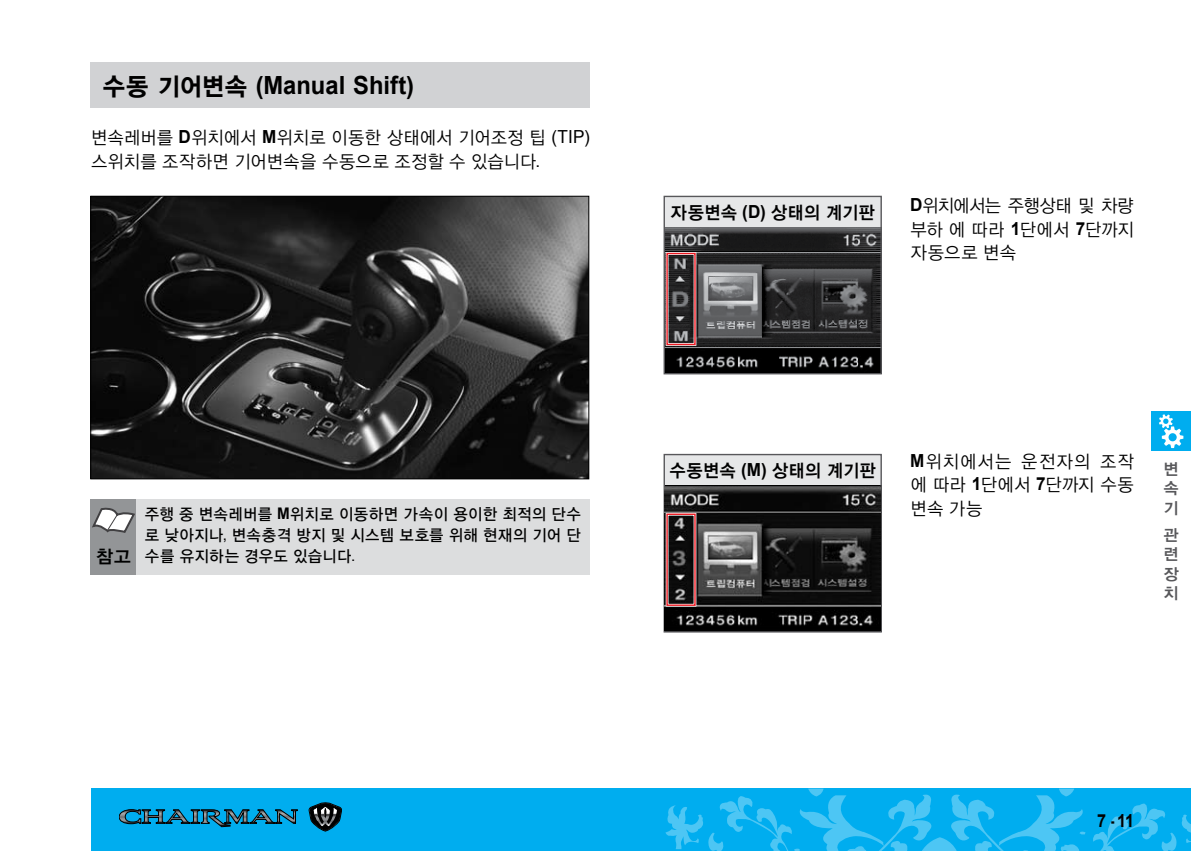
<style>
.page{position:relative;width:1191px;height:851px;background:#fff}
.page>*{position:absolute;margin:0;border:0;box-sizing:border-box;transform-origin:0 0}
.t1{font:700 25px "Arial";color:#000;scale:.95 1}
.t2{font:18px/23.4px "YDIYGO120 KS Cpc EUC H";letter-spacing:-.04em;color:#000;text-align:justify;scale:.95 1}
.t3{font:18px "YDIYGO140 KS Cpc EUC H";letter-spacing:-.04em;color:#000;scale:.95 1}
.t4{font:700 18px "Arial";color:#000;scale:.9 1}
.t5{font:18px "YDIYGO140 KS Cpc EUC H";letter-spacing:-.04em;color:#000}
.t6{font:16px/20.8px "YDIYGO130 KS Cpc EUC H";letter-spacing:-.03em;color:#000;text-align:justify;scale:.95 1}
.t7{font:16px/19.2px "YDIYGO140 KS Cpc EUC H";color:#58585b;text-align:justify}
.s1{font-family:"YDIYGO150 KS Cpc EUC H";font-weight:400}
.s2{font-family:"Arial";font-weight:700}
.s3{font-family:"Arial"}
</style>
<div class="page">
<div style="left:91px;top:788px;width:1100px;height:62px;background:#00adef"></div>
<svg style="left:665px;top:788px;width:421px;height:63px"></svg>
<svg style="left:1093px;top:803px;width:98px;height:47px"></svg>
<div style="left:1151px;top:411px;width:40px;height:40px;background:#00adef"></div>
<svg style="left:309px;top:802px;width:33px;height:29px"></svg>
<svg style="left:119px;top:809px;width:178px;height:17px"></svg>
<svg style="left:1159px;top:414px;width:24px;height:34px"></svg>
<img style="left:92px;top:198px;width:495px;height:279px">
<div style="left:90px;top:196px;width:499px;height:283px;border:1px solid #000"></div>
<div style="left:91px;top:62px;width:499px;height:46px;background:#d1d2d4"></div>
<div style="left:664px;top:196px;width:217px;height:177px;background:#e6e7e8"></div>
<img style="left:665px;top:227px;width:215px;height:145px">
<div style="left:663px;top:196px;width:219px;height:178px;border:1px solid #58585b"></div>
<div style="left:666px;top:253px;width:29px;height:92px;border:1px solid #ed1c24"></div>
<div style="left:664px;top:454px;width:217px;height:177px;background:#e6e7e8"></div>
<div style="left:663px;top:454px;width:219px;height:178px;border:1px solid #58585b"></div>
<img style="left:664px;top:487px;width:216px;height:143px">
<div style="left:666px;top:513px;width:29px;height:92px;border:1px solid #ed1c24"></div>
<div style="left:91px;top:499px;width:45px;height:75px;background:#939597"></div>
<div style="left:136px;top:499px;width:454px;height:75px;background:#dcddde"></div>
<svg style="left:90px;top:506px;width:45px;height:34px"></svg>
<h1 class="t1" style="left:102px;top:69px;width:330px"><span class="s1">수동 기어변속</span> (Manual Shift)</h1>
<p class="t2" style="left:91px;top:126px;width:527px">변속레버를 <span class="s2">D</span>위치에서 <span class="s2">M</span>위치로 이동한 상태에서 기어조정 팁 <span class="s3">(TIP) </span>스위치를 조작하면 기어변속을 수동으로 조정할 수 있습니다<span class="s3">.</span></p>
<p class="t5" style="left:95px;top:548px;width:37px">참고</p>
<p class="t6" style="left:145px;top:504px;width:461px">주행 중 변속레버를 <span class="s2">M</span>위치로 이동하면 가속이 용이한 최적의 단수 로 낮아지나<span class="s3">,</span> 변속충격 방지 및 시스템 보호를 위해 현재의 기어 단 수를 유지하는 경우도 있습니다<span class="s3">.</span></p>
<p class="t3" style="left:670px;top:203px;width:217px">자동변속 <span class="s2">(D)</span> 상태의 계기판</p>
<p class="t2" style="left:910px;top:194px;width:237px"><span class="s2">D</span>위치에서는 주행상태 및 차량 부하 에 따라 <span class="s2">1</span>단에서 <span class="s2">7</span>단까지 자동으로 변속</p>
<p class="t3" style="left:669px;top:461px;width:219px">수동변속 <span class="s2">(M)</span> 상태의 계기판</p>
<p class="t2" style="left:910px;top:449px;width:237px"><span class="s2">M</span>위치에서는 운전자의 조작 에 따라 <span class="s2">1</span>단에서 <span class="s2">7</span>단까지 수동 변속 가능</p>
<p class="t7" style="left:1163px;top:460px;width:17px">변 속 기</p>
<p class="t7" style="left:1163px;top:526px;width:17px">관 련 장 치</p>
<p class="t4" style="left:1097px;top:808px;width:43px">7 - 11</p>
</div>
